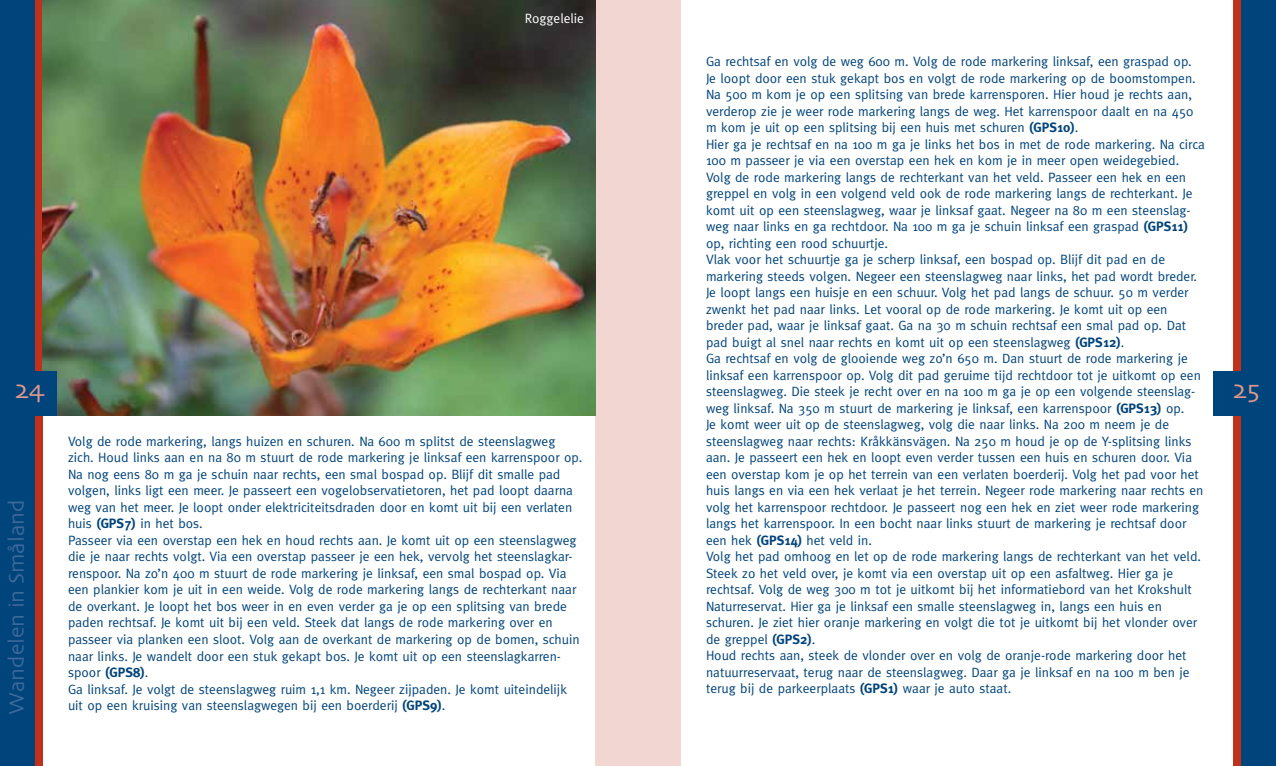
<style>
.page{position:relative;width:1276px;height:766px;background:#fff}
.page>*{position:absolute;margin:0;border:0;box-sizing:border-box;transform-origin:0 0}
.t1{font:27px "Skia";color:#df988d}
.t2{font:22.5px "Skia";letter-spacing:-.005em;color:#3d699b}
.t3{font:13.5px/16.5px "Meta";color:#00447c}
.t4{font:13.5px "Meta";color:#fff}
.s1{font-weight:700}
</style>
<div class="page">
<div style="left:0;top:0;width:43px;height:765px;background:#bf311a"></div>
<div style="left:1233px;top:0;width:43px;height:765px;background:#bf311a"></div>
<div style="left:595px;top:0;width:85px;height:765px;background:#f2d6d1"></div>
<div style="left:0;top:0;width:35px;height:765px;background:#00447c"></div>
<div style="left:1242px;top:0;width:34px;height:765px;background:#00447c"></div>
<img style="left:43px;top:0;width:552px;height:415px">
<div style="left:1213px;top:371px;width:61px;height:44px;background:#00447c"></div>
<div style="left:0;top:371px;width:56px;height:44px;background:#00447c"></div>
<p class="t4" style="left:525px;top:11px;width:61px">Roggelelie</p>
<p class="t3" style="left:706px;top:53px;width:500px">Ga rechtsaf en volg de weg 600 m. Volg de rode markering linksaf, een graspad op.<br>Je loopt door een stuk gekapt bos en volgt de rode markering op de boomstompen.<br>Na 500 m kom je op een splitsing van brede karrensporen. Hier houd je rechts aan, verderop zie je weer rode markering langs de weg. Het karrenspoor daalt en na 450 m kom je uit op een splitsing bij een huis met schuren <span class="s1">(GPS10)</span>.<br>Hier ga je rechtsaf en na 100 m ga je links het bos in met de rode markering. Na circa 100 m passeer je via een overstap een hek en kom je in meer open weidegebied.<br>Volg de rode markering langs de rechterkant van het veld. Passeer een hek en een greppel en volg in een volgend veld ook de rode markering langs de rechterkant. Je komt uit op een steenslagweg, waar je linksaf gaat. Negeer na 80 m een steenslag&shy;weg naar links en ga rechtdoor. Na 100 m ga je schuin linksaf een graspad <span class="s1">(GPS11) </span>op, richting een rood schuurtje.<br>Vlak voor het schuurtje ga je scherp linksaf, een bospad op. Blijf dit pad en de markering steeds volgen. Negeer een steenslagweg naar links, het pad wordt breder.<br>Je loopt langs een huisje en een schuur. Volg het pad langs de schuur. 50 m verder zwenkt het pad naar links. Let vooral op de rode markering. Je komt uit op een breder pad, waar je linksaf gaat. Ga na 30 m schuin rechtsaf een smal pad op. Dat pad buigt al snel naar rechts en komt uit op een steenslagweg <span class="s1">(GPS12)</span>.<br>Ga rechtsaf en volg de glooiende weg zo’n 650 m. Dan stuurt de rode markering je linksaf een karrenspoor op. Volg dit pad geruime tijd rechtdoor tot je uitkomt op een steenslagweg. Die steek je recht over en na 100 m ga je op een volgende steenslag&shy;weg linksaf. Na 350 m stuurt de markering je linksaf, een karrenspoor <span class="s1">(GPS13)</span> op.<br>Je komt weer uit op de steenslagweg, volg die naar links. Na 200 m neem je de steenslagweg naar rechts: Kråkkänsvägen. Na 250 m houd je op de Y-splitsing links aan. Je passeert een hek en loopt even verder tussen een huis en schuren door. Via een overstap kom je op het terrein van een verlaten boerderij. Volg het pad voor het huis langs en via een hek verlaat je het terrein. Negeer rode markering naar rechts en volg het karrenspoor rechtdoor. Je passeert nog een hek en ziet weer rode markering langs het karrenspoor. In een bocht naar links stuurt de markering je rechtsaf door een hek <span class="s1">(GPS14)</span> het veld in.<br>Volg het pad omhoog en let op de rode markering langs de rechterkant van het veld.<br>Steek zo het veld over, je komt via een overstap uit op een asfaltweg. Hier ga je rechtsaf. Volg de weg 300 m tot je uitkomt bij het informatiebord van het Krokshult Naturreservat. Hier ga je linksaf een smalle steenslagweg in, langs een huis en schuren. Je ziet hier oranje markering en volgt die tot je uitkomt bij het vlonder over de greppel <span class="s1">(GPS2)</span>.<br>Houd rechts aan, steek de vlonder over en volg de oranje-rode markering door het natuurreservaat, terug naar de steenslagweg. Daar ga je linksaf en na 100 m ben je terug bij de parkeerplaats <span class="s1">(GPS1)</span> waar je auto staat.</p>
<h1 class="t1" style="left:15px;top:373px;width:31px">24</h1>
<h1 class="t1" style="left:1232px;top:373px;width:28px">25</h1>
<p class="t3" style="left:68px;top:432px;width:516px">Volg de rode markering, langs huizen en schuren. Na 600 m splitst de steenslagweg zich. Houd links aan en na 80 m stuurt de rode markering je linksaf een karrenspoor op.<br>Na nog eens 80 m ga je schuin naar rechts, een smal bospad op. Blijf dit smalle pad volgen, links ligt een meer. Je passeert een vogelobservatietoren, het pad loopt daarna weg van het meer. Je loopt onder elektriciteitsdraden door en komt uit bij een verlaten huis <span class="s1">(GPS7)</span> in het bos.<br>Passeer via een overstap een hek en houd rechts aan. Je komt uit op een steenslagweg die je naar rechts volgt. Via een overstap passeer je een hek, vervolg het steenslagkar&shy;renspoor. Na zo’n 400 m stuurt de rode markering je linksaf, een smal bospad op. Via een plankier kom je uit in een weide. Volg de rode markering langs de rechterkant naar de overkant. Je loopt het bos weer in en even verder ga je op een splitsing van brede paden rechtsaf. Je komt uit bij een veld. Steek dat langs de rode markering over en passeer via planken een sloot. Volg aan de overkant de markering op de bomen, schuin naar links. Je wandelt door een stuk gekapt bos. Je komt uit op een steenslagkarren&shy;spoor <span class="s1">(GPS8)</span>.<br>Ga linksaf. Je volgt de steenslagweg ruim 1,1 km. Negeer zijpaden. Je komt uiteindelijk uit op een kruising van steenslagwegen bij een boerderij <span class="s1">(GPS9)</span>.</p>
<h2 class="t2" style="left:3px;top:715px;width:217px;rotate:-90deg">Wandelen in Småland</h2>
</div>
